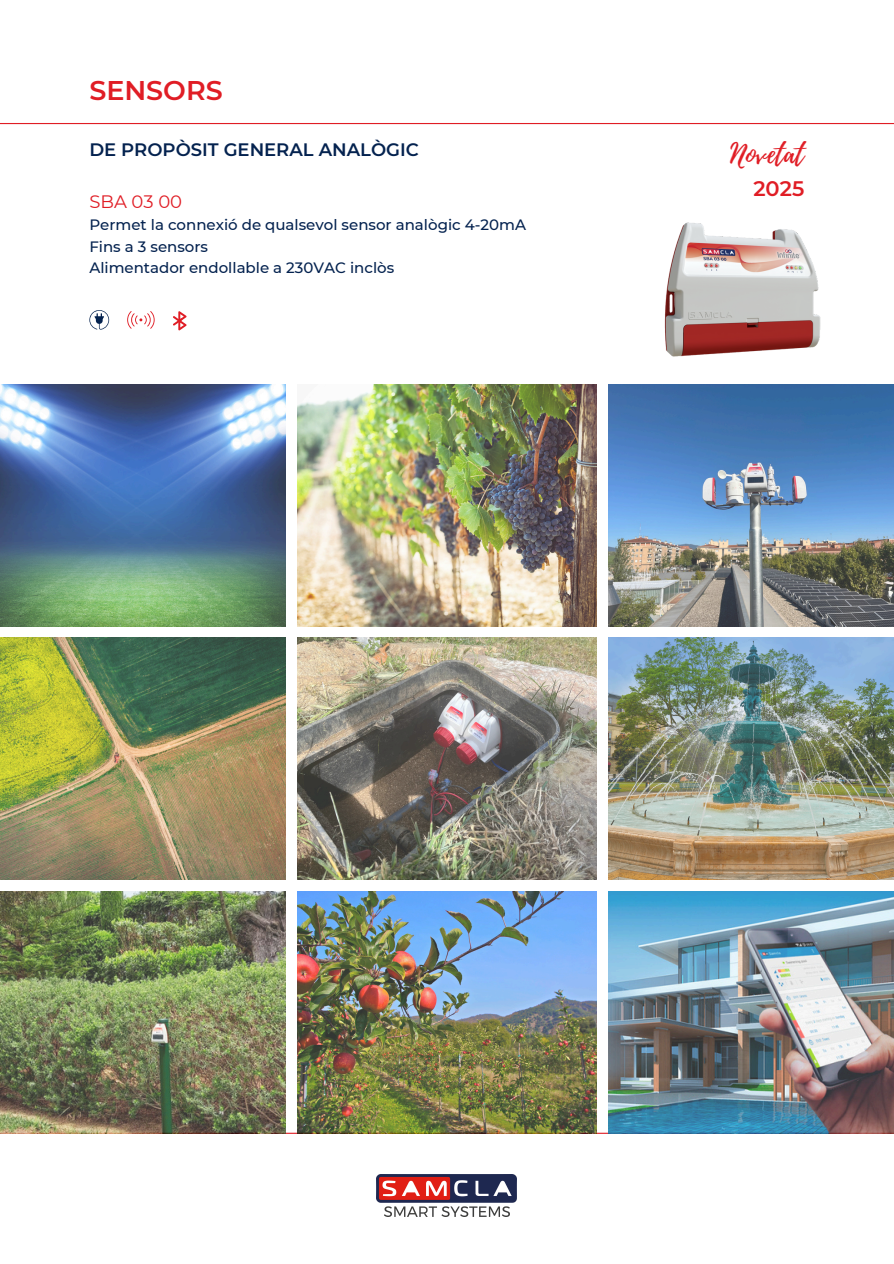
<style>
.page{position:relative;width:894px;height:1264px;background:#fff}
.page>*{position:absolute;margin:0;border:0;box-sizing:border-box;transform-origin:0 0}
.t1{font:600 27px "Montserrat";color:#e01d25}
.t2{font:27px "Playlist Script";color:#e01d25}
.t3{font:600 21px "Montserrat";color:#e01d25}
.t4{font:600 18px "Montserrat";color:#04224f}
.t5{font:18px "Montserrat";color:#e01d25}
.t6{font:500 15px "Montserrat";color:#04224f}
</style>
<div class="page">
<hr style="left:0;top:123px;width:893px;height:1px;background:#e01d25">
<hr style="left:0;top:1132px;width:893px;height:1px;background:#e01d25">
<img style="left:377px;top:1174px;width:139px;height:42px">
<img style="left:664px;top:222px;width:157px;height:135px">
<svg style="left:89px;top:310px;width:20px;height:19px"></svg>
<svg style="left:127px;top:311px;width:28px;height:18px"></svg>
<svg style="left:173px;top:311px;width:13px;height:19px"></svg>
<img style="left:297px;top:384px;width:299px;height:242px">
<img style="left:297px;top:891px;width:299px;height:242px">
<img style="left:297px;top:638px;width:299px;height:241px">
<img style="left:0;top:891px;width:286px;height:242px">
<img style="left:608px;top:384px;width:285px;height:242px">
<img style="left:607px;top:891px;width:286px;height:242px">
<img style="left:0;top:384px;width:286px;height:242px">
<img style="left:608px;top:638px;width:285px;height:241px">
<img style="left:0;top:638px;width:286px;height:241px">
<h3 class="t1" style="left:89px;top:74px;width:135px">SENSORS</h3>
<p class="t4" style="left:89px;top:138px;width:331px">DE PROPÒSIT GENERAL ANALÒGIC</p>
<p class="t5" style="left:89px;top:190px;width:94px">SBA 03 00</p>
<p class="t6" style="left:89px;top:216px;width:438px">Permet la connexió de qualsevol sensor analògic 4-20mA</p>
<p class="t6" style="left:89px;top:237px;width:120px">Fins a 3 sensors</p>
<p class="t6" style="left:89px;top:258px;width:306px">Alimentador endollable a 230VAC inclòs</p>
<p class="t2" style="left:730px;top:134px;width:76px">Novetat</p>
<p class="t3" style="left:753px;top:175px;width:52px">2025</p>
</div>
